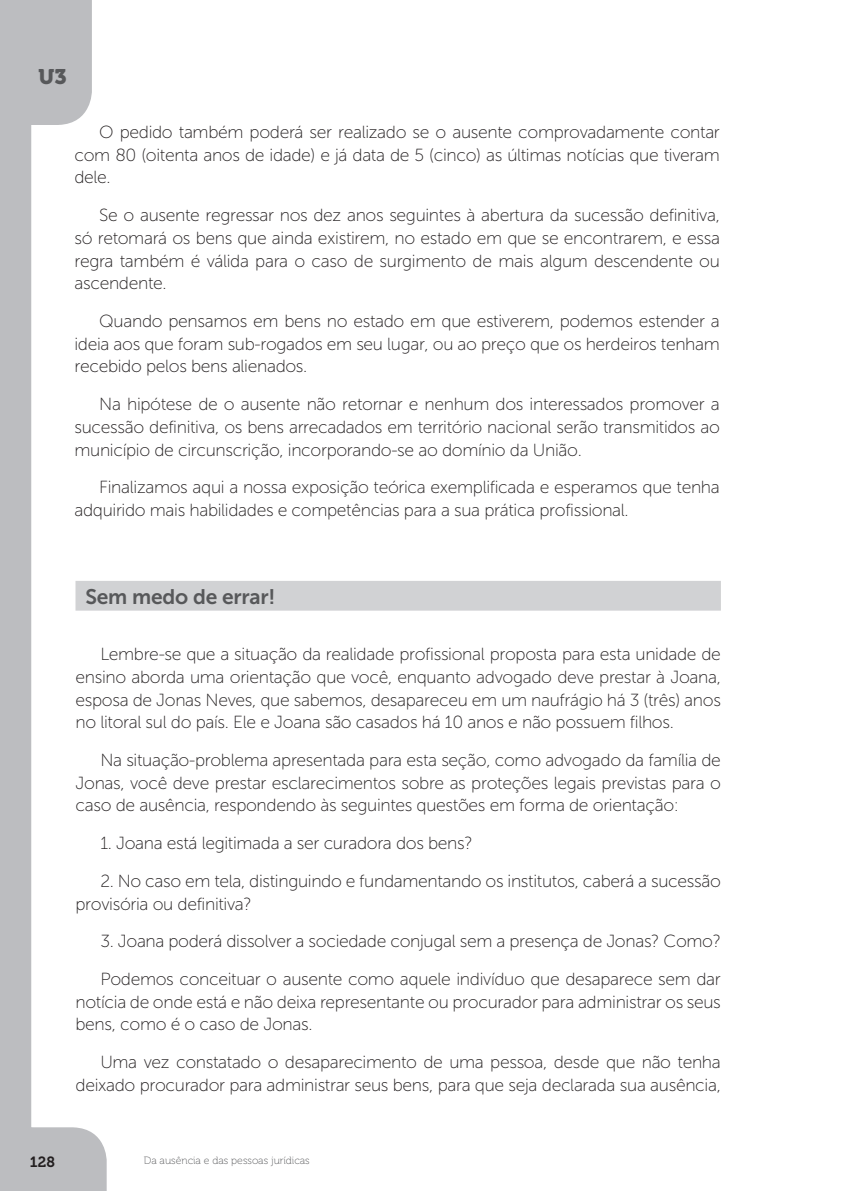
<style>
.page{position:relative;width:844px;height:1191px;background:#fff}
.page>*{position:absolute;margin:0;border:0;box-sizing:border-box;transform-origin:0 0}
.t1{font:21px "Museo Sans 700";letter-spacing:-.01em;color:#57585a}
.t2{font:21px "Museo 900";color:#57585a}
.t3{font:17.5px/22.8px "Museo Sans 100";letter-spacing:-.02em;color:#231f20;text-align:justify}
.t4{font:14.7px "Museo 700";color:#231f20}
.t5{font:10.5px "Museo 100";color:#57585a}
</style>
<div class="page">
<svg style="left:0;top:0;width:107px;height:1191px"></svg>
<div style="left:75px;top:581px;width:645px;height:29px;background:#d1d2d4"></div>
<p class="t2" style="left:38px;top:65px;width:30px">U3</p>
<p class="t3" style="left:74px;top:121px;width:646px;text-indent:25px">O pedido também poderá ser realizado se o ausente comprovadamente contar com 80 (oitenta anos de idade) e já data de 5 (cinco) as últimas notícias que tiveram dele.</p>
<p class="t3" style="left:74px;top:204px;width:646px;text-indent:25px">Se o ausente regressar nos dez anos seguintes à abertura da sucessão definitiva, só retomará os bens que ainda existirem, no estado em que se encontrarem, e essa regra também é válida para o caso de surgimento de mais algum descendente ou ascendente.</p>
<p class="t3" style="left:74px;top:310px;width:646px;text-indent:25px">Quando pensamos em bens no estado em que estiverem, podemos estender a ideia aos que foram sub-rogados em seu lugar, ou ao preço que os herdeiros tenham recebido pelos bens alienados.</p>
<p class="t3" style="left:74px;top:393px;width:646px;text-indent:25px">Na hipótese de o ausente não retornar e nenhum dos interessados promover a sucessão definitiva, os bens arrecadados em território nacional serão transmitidos ao município de circunscrição, incorporando-se ao domínio da União.</p>
<p class="t3" style="left:74px;top:476px;width:646px;text-indent:25px">Finalizamos aqui a nossa exposição teórica exemplificada e esperamos que tenha adquirido mais habilidades e competências para a sua prática profissional.</p>
<p class="t1" style="left:85px;top:585px;width:191px">Sem medo de errar!</p>
<p class="t3" style="left:75px;top:643px;width:646px;text-indent:25px">Lembre-se que a situação da realidade profissional proposta para esta unidade de ensino aborda uma orientação que você, enquanto advogado deve prestar à Joana, esposa de Jonas Neves, que sabemos, desapareceu em um naufrágio há 3 (três) anos no litoral sul do país. Ele e Joana são casados há 10 anos e não possuem filhos.</p>
<p class="t3" style="left:75px;top:748px;width:646px;text-indent:25px">Na situação-problema apresentada para esta seção, como advogado da família de Jonas, você deve prestar esclarecimentos sobre as proteções legais previstas para o caso de ausência, respondendo às seguintes questões em forma de orientação:</p>
<p class="t3" style="left:100px;top:832px;width:374px">1. Joana está legitimada a ser curadora dos bens?</p>
<p class="t3" style="left:75px;top:869px;width:646px;text-indent:25px">2. No caso em tela, distinguindo e fundamentando os institutos, caberá a sucessão provisória ou definitiva?</p>
<p class="t3" style="left:100px;top:922px;width:622px;line-height:37.6px">3. Joana poderá dissolver a sociedade conjugal sem a presença de Jonas? Como?<br>Podemos conceituar o ausente como aquele indivíduo que desaparece sem dar</p>
<p class="t3" style="left:75px;top:990px;width:646px">notícia de onde está e não deixa representante ou procurador para administrar os seus bens, como é o caso de Jonas.</p>
<p class="t3" style="left:75px;top:1050px;width:646px;text-align:right">Uma vez constatado o desaparecimento de uma pessoa, desde que não tenha deixado procurador para administrar seus bens, para que seja declarada sua ausência,</p>
<p class="t4" style="left:30px;top:1153px;width:27px">128</p>
<p class="t5" style="left:144px;top:1155px;width:167px">Da ausência e das pessoas jurídicas</p>
</div>
